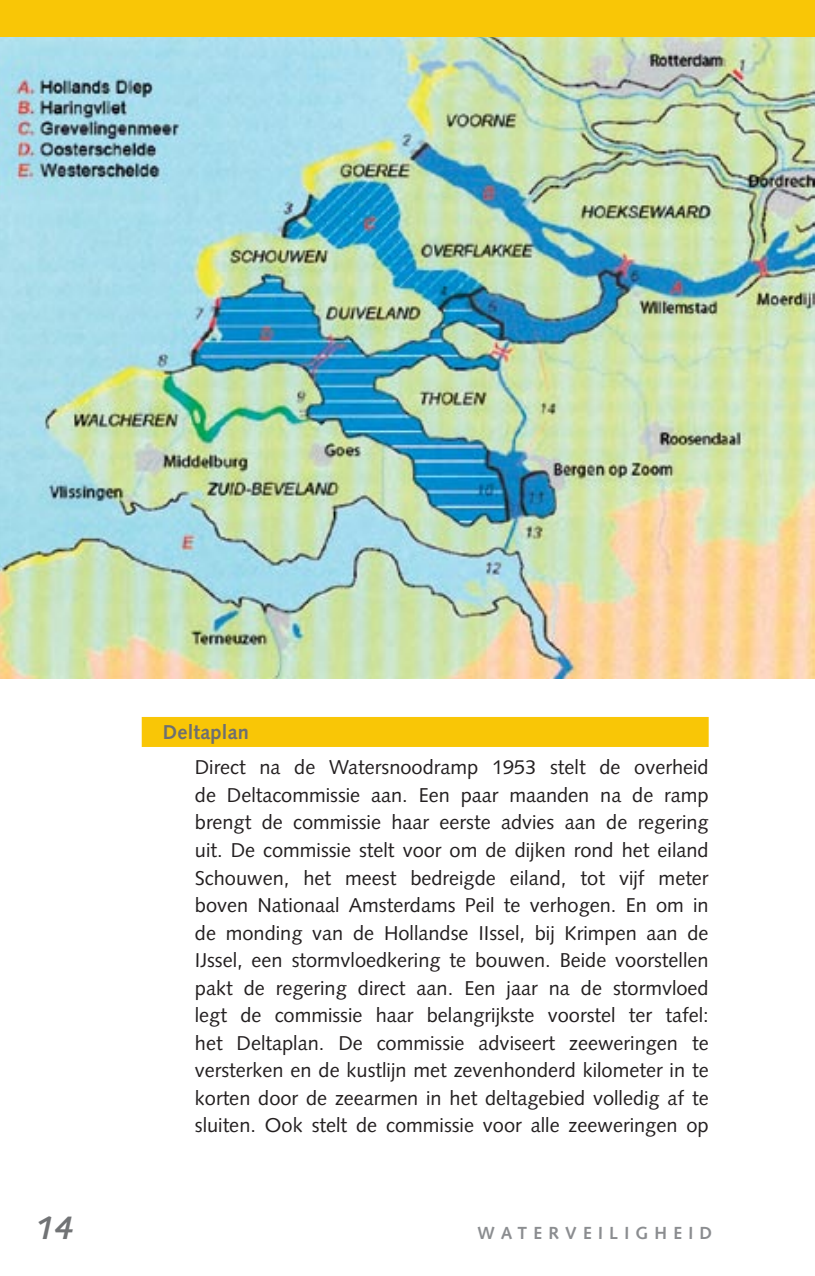
<style>
.page{position:relative;width:815px;height:1276px;background:#fff}
.page>*{position:absolute;margin:0;border:0;box-sizing:border-box;transform-origin:0 0}
.t1{font:italic 700 32.5px "Syntax";color:#717375}
.t2{font:20px/27.5px "Syntax";color:#231f20;text-align:justify}
.t3{font:700 20px "Syntax";color:#6d6f71}
.t4{font:700 17.5px "Syntax";letter-spacing:.36em;color:#8b8d90}
</style>
<div class="page">
<div style="left:142px;top:717px;width:567px;height:30px;background:#f9c606"></div>
<img style="left:0;top:37px;width:815px;height:642px">
<div style="left:0;top:0;width:815px;height:37px;background:#f9c606"></div>
<p class="t3" style="left:163px;top:721px;width:88px">DELTAPLAN</p>
<p class="t2" style="left:195px;top:754px;width:515px">Direct na de Watersnoodramp 1953 stelt de overheid de Deltacommissie aan. Een paar maanden na de ramp brengt de commissie haar eerste advies aan de regering uit. De commissie stelt voor om de dijken rond het eiland Schouwen, het meest bedreigde eiland, tot vijf meter boven Nationaal Amsterdams Peil te verhogen. En om in de monding van de Hollandse IIssel, bij Krimpen aan de IJssel, een stormvloedkering te bouwen. Beide voorstellen pakt de regering direct aan. Een jaar na de stormvloed legt de commissie haar belangrijkste voorstel ter tafel: het Deltaplan. De commissie adviseert zeeweringen te versterken en de kustlijn met zevenhonderd kilometer in te korten door de zeearmen in het deltagebied volledig af te sluiten. Ook stelt de commissie voor alle zeeweringen op</p>
<h1 class="t1" style="left:37px;top:1208px;width:38px">14</h1>
<p class="t4" style="left:478px;top:1223px;width:236px">WATERVEILIGHEID</p>
</div>
